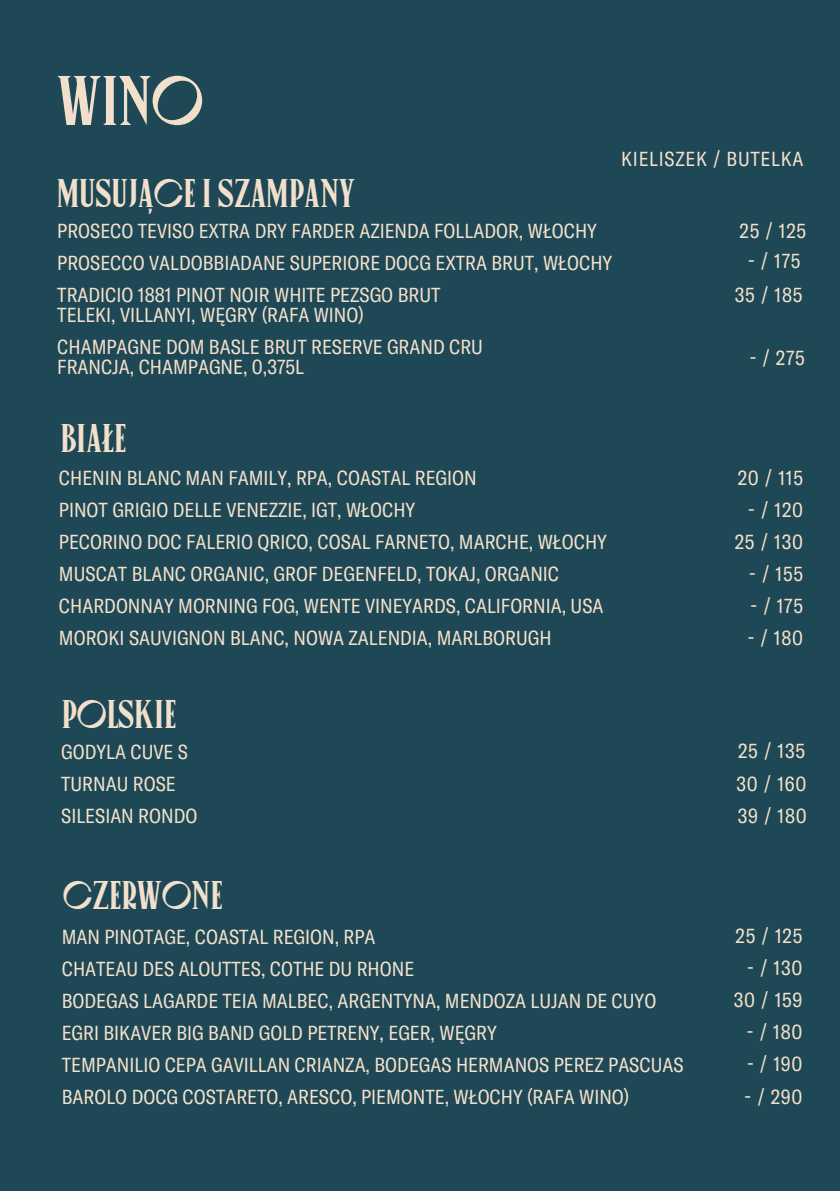
<style>
.page{position:relative;width:840px;height:1191px;background:#fff}
.page>*{position:absolute;margin:0;border:0;box-sizing:border-box;transform-origin:0 0}
.t1{font:70px "Canopee";color:#f3e0cc}
.t2{font:40px "Canopee";letter-spacing:-.01em;color:#f3e0cc}
.t3{font:condensed 20px/32px "GT America";color:#f3e0cc}
.t4{font:condensed 20px "GT America";letter-spacing:.035em;color:#f3e0cc}
</style>
<div class="page">
<div style="left:0;top:0;width:839px;height:1191px;background:#1e4855"></div>
<h1 class="t1" style="left:57px;top:64px;width:148px">WINO</h1>
<h2 class="t2" style="left:57px;top:172px;width:300px">MUSUJACE I SZAMPANY</h2>
<h2 class="t2" style="left:147px;top:177px;width:8px">,</h2>
<p class="t3" style="left:57px;top:215px;width:556px">PROSECO TEVISO EXTRA DRY FARDER AZIENDA FOLLADOR, WŁOCHY<br>PROSECCO VALDOBBIADANE SUPERIORE DOCG EXTRA BRUT, WŁOCHY<br>TRADICIO 1881 PINOT NOIR WHITE PEZSGO BRUT</p>
<p class="t3" style="left:57px;top:299px;width:427px">TELEKI, VILLANYI, WĘGRY (RAFA WINO)<br>CHAMPAGNE DOM BASLE BRUT RESERVE GRAND CRU</p>
<p class="t3" style="left:57px;top:351px;width:248px">FRANCJA, CHAMPAGNE, 0,375L</p>
<p class="t4" style="left:621px;top:147px;width:184px">KIELISZEK / BUTELKA</p>
<p class="t3" style="left:739px;top:215px;width:68px">25 / 125</p>
<p class="t3" style="left:734px;top:243px;width:69px;line-height:34.6px;text-align:center">- / 175<br>35 / 185</p>
<p class="t3" style="left:749px;top:342px;width:57px">- / 275</p>
<h2 class="t2" style="left:60px;top:417px;width:68px">BIALE</h2>
<p class="t3" style="left:59px;top:462px;width:549px">CHENIN BLANC MAN FAMILY, RPA, COASTAL REGION<br>PINOT GRIGIO DELLE VENEZZIE, IGT, WŁOCHY<br>PECORINO DOC FALERIO QRICO, COSAL FARNETO, MARCHE, WŁOCHY MUSCAT BLANC ORGANIC, GROF DEGENFELD, TOKAJ, ORGANIC CHARDONNAY MORNING FOG, WENTE VINEYARDS, CALIFORNIA, USA MOROKI SAUVIGNON BLANC, NOWA ZALENDIA, MARLBORUGH</p>
<p class="t3" style="left:737px;top:462px;width:67px">20 / 115</p>
<p class="t3" style="left:734px;top:494px;width:70px;text-align:right">- / 120<br>25 / 130</p>
<p class="t3" style="left:748px;top:558px;width:55px">- / 155</p>
<p class="t3" style="left:750px;top:590px;width:54px">- / 175</p>
<p class="t3" style="left:747px;top:622px;width:57px">- / 180</p>
<h2 class="t2" style="left:61px;top:693px;width:116px">POLSKIE</h2>
<p class="t3" style="left:61px;top:736px;width:138px">GODYLA CUVE S<br>TURNAU ROSE<br>SILESIAN RONDO</p>
<p class="t3" style="left:736px;top:735px;width:72px;line-height:32.6px;text-align:justify">25 / 135<br>30 / 160<br>39 / 180</p>
<h2 class="t2" style="left:63px;top:873px;width:161px">CZERWONE</h2>
<p class="t3" style="left:62px;top:920px;width:623px">MAN PINOTAGE, COASTAL REGION, RPA<br>CHATEAU DES ALOUTTES, COTHE DU RHONE<br>BODEGAS LAGARDE TEIA MALBEC, ARGENTYNA, MENDOZA LUJAN DE CUYO EGRI BIKAVER BIG BAND GOLD PETRENY, EGER, WĘGRY<br>TEMPANILIO CEPA GAVILLAN CRIANZA, BODEGAS HERMANOS PEREZ PASCUAS BAROLO DOCG COSTARETO, ARESCO, PIEMONTE, WŁOCHY (RAFA WINO)</p>
<p class="t3" style="left:735px;top:920px;width:68px">25 / 125</p>
<p class="t3" style="left:733px;top:952px;width:70px;text-align:right">- / 130<br>30 / 159</p>
<p class="t3" style="left:746px;top:1016px;width:57px">- / 180</p>
<p class="t3" style="left:746px;top:1048px;width:57px">- / 190</p>
<p class="t3" style="left:744px;top:1080px;width:59px">- / 290</p>
</div>
